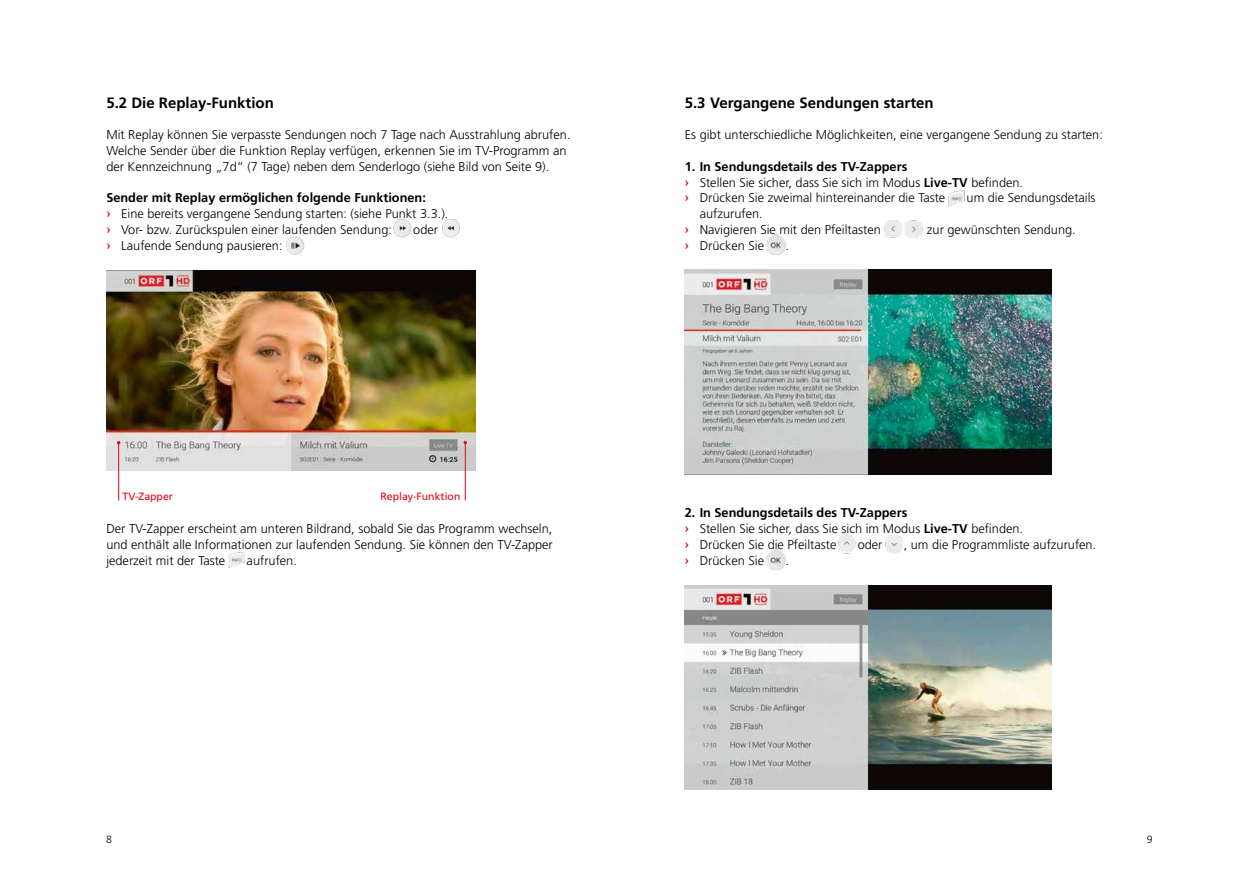
<style>
.page{position:relative;width:1259px;height:893px;background:#fff}
.page>*{position:absolute;margin:0;border:0;box-sizing:border-box;transform-origin:0 0}
.t1{font:700 15px "Frutiger LT Std";color:#000}
.t2{font:300 12.75px/15.8px "Frutiger LT Std";color:#000}
.t3{font:10.5px "Frutiger LT Std";color:#e30513}
.t4{font:300 10.5px "Frutiger LT Std";color:#000}
.s1{font-weight:700}
.s2{font-family:"Pluto";font-weight:500;color:#e30513}
</style>
<div class="page">
<img style="left:106px;top:271px;width:370px;height:200px">
<img style="left:393px;top:219px;width:18px;height:19px">
<img style="left:442px;top:218px;width:18px;height:21px">
<img style="left:286px;top:236px;width:18px;height:19px">
<hr style="left:118px;top:443px;width:1px;height:57px;background:#e30513">
<hr style="left:465px;top:443px;width:1px;height:57px;background:#e30513">
<img style="left:228px;top:552px;width:17px;height:16px">
<img style="left:948px;top:190px;width:17px;height:17px">
<img style="left:838px;top:534px;width:17px;height:19px">
<img style="left:885px;top:536px;width:17px;height:18px">
<img style="left:685px;top:269px;width:366px;height:205px">
<img style="left:685px;top:585px;width:366px;height:204px">
<img style="left:904px;top:220px;width:19px;height:18px">
<img style="left:884px;top:220px;width:18px;height:18px">
<img style="left:766px;top:235px;width:20px;height:20px">
<img style="left:766px;top:550px;width:20px;height:20px">
<p class="t1" style="left:106px;top:94px;width:169px">5.2 Die Replay-Funktion</p>
<p class="t2" style="left:106px;top:127px;width:466px">Mit Replay können Sie verpasste Sendungen noch 7 Tage nach Ausstrahlung abrufen.<br>Welche Sender über die Funktion Replay verfügen, erkennen Sie im TV-Programm an der Kennzeichnung „7d“ (7 Tage) neben dem Senderlogo (siehe Bild von Seite 9).</p>
<p class="t2" style="left:106px;top:190px;width:343px"><span class="s1">Sender mit Replay ermöglichen folgende Funktionen:<br></span><span class="s2">›</span> Eine bereits vergangene Sendung starten: (siehe Punkt 3.3.). <span class="s2">›</span> Vor- bzw. Zurückspulen einer laufenden Sendung:</p>
<p class="t2" style="left:413px;top:222px;width:26px">oder</p>
<p class="t2" style="left:106px;top:237px;width:178px"><span class="s2">›</span> Laufende Sendung pausieren:</p>
<p class="t3" style="left:123px;top:491px;width:52px">TV-Zapper</p>
<p class="t3" style="left:380px;top:491px;width:81px">Replay-Funktion</p>
<p class="t2" style="left:106px;top:521px;width:448px;text-align:justify">Der TV-Zapper erscheint am unteren Bildrand, sobald Sie das Programm wechseln, und enthält alle Informationen zur laufenden Sendung. Sie können den TV-Zapper jederzeit mit der Taste</p>
<p class="t2" style="left:247px;top:552px;width:52px">aufrufen.</p>
<p class="t1" style="left:685px;top:94px;width:250px">5.3 Vergangene Sendungen starten</p>
<p class="t2" style="left:685px;top:127px;width:419px">Es gibt unterschiedliche Möglichkeiten, eine vergangene Sendung zu starten:</p>
<p class="t2" style="left:685px;top:159px;width:340px"><span class="s1">1. In Sendungsdetails des TV-Zappers<br></span><span class="s2">›</span> Stellen Sie sicher, dass Sie sich im Modus <span class="s1">Live-TV</span> befinden. <span class="s2">›</span> Drücken Sie zweimal hintereinander die Taste</p>
<p class="t2" style="left:966px;top:190px;width:130px">um die Sendungsdetails</p>
<p class="t2" style="left:685px;top:206px;width:197px;text-indent:15px">aufzurufen.<br><span class="s2">›</span> Navigieren Sie mit den Pfeiltasten</p>
<p class="t2" style="left:685px;top:237px;width:81px"><span class="s2">›</span> Drücken Sie</p>
<p class="t2" style="left:785px;top:237px;width:5px">.</p>
<p class="t2" style="left:927px;top:222px;width:150px">zur gewünschten Sendung.</p>
<p class="t2" style="left:685px;top:505px;width:340px"><span class="s1">2. In Sendungsdetails des TV-Zappers<br></span><span class="s2">›</span> Stellen Sie sicher, dass Sie sich im Modus <span class="s1">Live-TV</span> befinden. <span class="s2">›</span> Drücken Sie die Pfeiltaste</p>
<p class="t2" style="left:857px;top:537px;width:26px">oder</p>
<p class="t2" style="left:903px;top:537px;width:194px">, um die Programmliste aufzurufen.</p>
<p class="t2" style="left:685px;top:552px;width:81px"><span class="s2">›</span> Drücken Sie</p>
<p class="t2" style="left:785px;top:552px;width:5px">.</p>
<p class="t4" style="left:106px;top:833px;width:7px">8</p>
<p class="t4" style="left:1146px;top:833px;width:7px">9</p>
</div>
